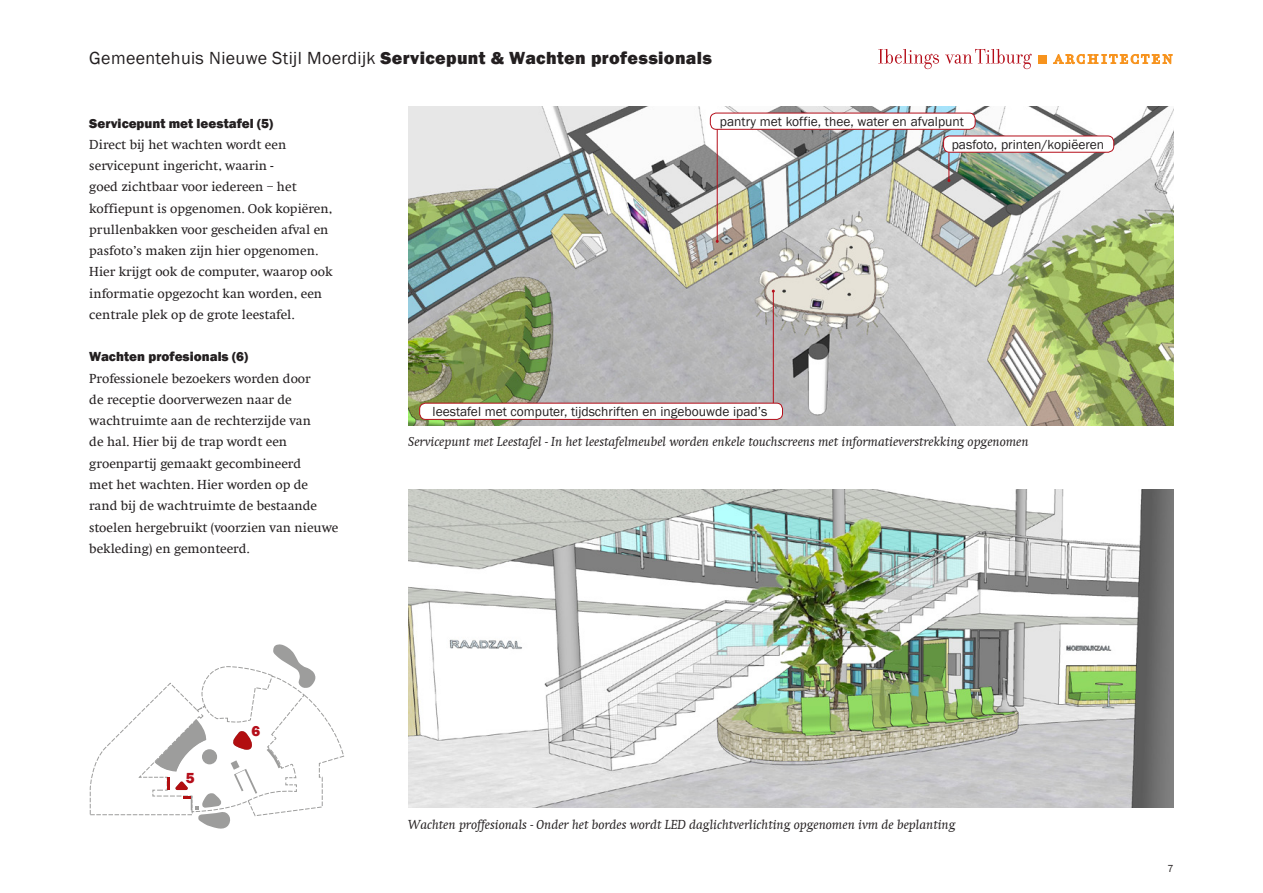
<style>
.page{position:relative;width:1263px;height:893px;background:#fff}
.page>*{position:absolute;margin:0;border:0;box-sizing:border-box;transform-origin:0 0}
.Paginatitel{font:800 18px "Franklin Gothic";letter-spacing:.02em;color:#231f20}
.Aanduiding_nummers{font:800 15px "Franklin Gothic";color:#b50e1a}
.Broodtekst_swift{font:13.5px/21.3px "Swift";color:#231f20}
.Fotobijschrift_swift{font:italic 13.5px "Swift";color:#231f20}
.Aanduiding_teksten{font:13.5px "Franklin Gothic";color:#231f20}
.Tussenkoppen_Frankli{font:800 13.5px "Franklin Gothic";color:#231f20}
.t1{font:10.5px "Franklin Gothic";color:#231f20}
.s1{font-weight:400}
</style>
<div class="page">
<svg style="left:945px;top:49px;width:87px;height:20px"></svg>
<svg style="left:878px;top:49px;width:61px;height:20px"></svg>
<svg style="left:1053px;top:54px;width:119px;height:10px"></svg>
<div style="left:1038px;top:55px;width:9px;height:8px;background:#f7931d"></div>
<img style="left:408px;top:106px;width:766px;height:319px">
<hr style="left:717px;top:121px;width:1px;height:120px;background:#b50e1a">
<hr style="left:948px;top:144px;width:1px;height:37px;background:#b50e1a">
<hr style="left:773px;top:291px;width:1px;height:120px;background:#b50e1a">
<div style="left:420px;top:403px;width:362px;height:16px;background:#fff;border-radius:6px"></div>
<div style="left:419px;top:403px;width:364px;height:17px;border:1px solid #b50e1a;border-radius:6px"></div>
<div style="left:710px;top:113px;width:265px;height:16px;background:#fff;border-radius:6px"></div>
<div style="left:710px;top:113px;width:265px;height:17px;border:1px solid #b50e1a;border-radius:6px"></div>
<div style="left:943px;top:136px;width:171px;height:16px;background:#fff;border-radius:6px"></div>
<div style="left:943px;top:136px;width:171px;height:17px;border:1px solid #b50e1a;border-radius:6px"></div>
<svg style="left:90px;top:644px;width:254px;height:185px"></svg>
<img style="left:408px;top:489px;width:766px;height:319px">
<p class="Paginatitel" style="left:89px;top:46px;width:624px"><span class="s1">Gemeentehuis Nieuwe Stijl Moerdijk</span> Servicepunt &amp; Wachten professionals</p>
<p class="Tussenkoppen_Frankli" style="left:89px;top:114px;width:185px">Servicepunt met leestafel (5)</p>
<p class="Broodtekst_swift" style="left:89px;top:134px;width:245px">Direct bij het wachten wordt een servicepunt ingericht, waarin -<br>goed zichtbaar voor iedereen – het koffiepunt is opgenomen. Ook kopiëren, prullenbakken voor gescheiden afval en pasfoto’s maken zijn hier opgenomen.<br>Hier krijgt ook de computer, waarop ook informatie opgezocht kan worden, een centrale plek op de grote leestafel.</p>
<p class="Tussenkoppen_Frankli" style="left:89px;top:348px;width:160px">Wachten profesionals (6)</p>
<p class="Broodtekst_swift" style="left:89px;top:368px;width:251px">Professionele bezoekers worden door<br>de receptie doorverwezen naar de wachtruimte aan de rechterzijde van<br>de hal. Hier bij de trap wordt een groenpartij gemaakt gecombineerd<br>met het wachten. Hier worden op de rand bij de wachtruimte de bestaande stoelen hergebruikt (voorzien van nieuwe bekleding) en gemonteerd.</p>
<p class="Aanduiding_teksten" style="left:720px;top:113px;width:246px">pantry met koffie, thee, water en afvalpunt</p>
<p class="Aanduiding_teksten" style="left:952px;top:136px;width:154px">pasfoto, printen/kopiëeren</p>
<p class="Aanduiding_teksten" style="left:433px;top:403px;width:336px">leestafel met computer, tijdschriften en ingebouwde ipad’s</p>
<p class="Fotobijschrift_swift" style="left:408px;top:435px;width:622px">Servicepunt met Leestafel - In het leestafelmeubel worden enkele touchscreens met informatieverstrekking opgenomen</p>
<p class="Aanduiding_nummers" style="left:186px;top:768px;width:10px">5</p>
<p class="Aanduiding_nummers" style="left:251px;top:721px;width:10px">6</p>
<p class="Fotobijschrift_swift" style="left:408px;top:817px;width:549px">Wachten proffesionals - Onder het bordes wordt LED daglichtverlichting opgenomen ivm de beplanting</p>
<p class="t1" style="left:1167px;top:862px;width:8px">7</p>
</div>
